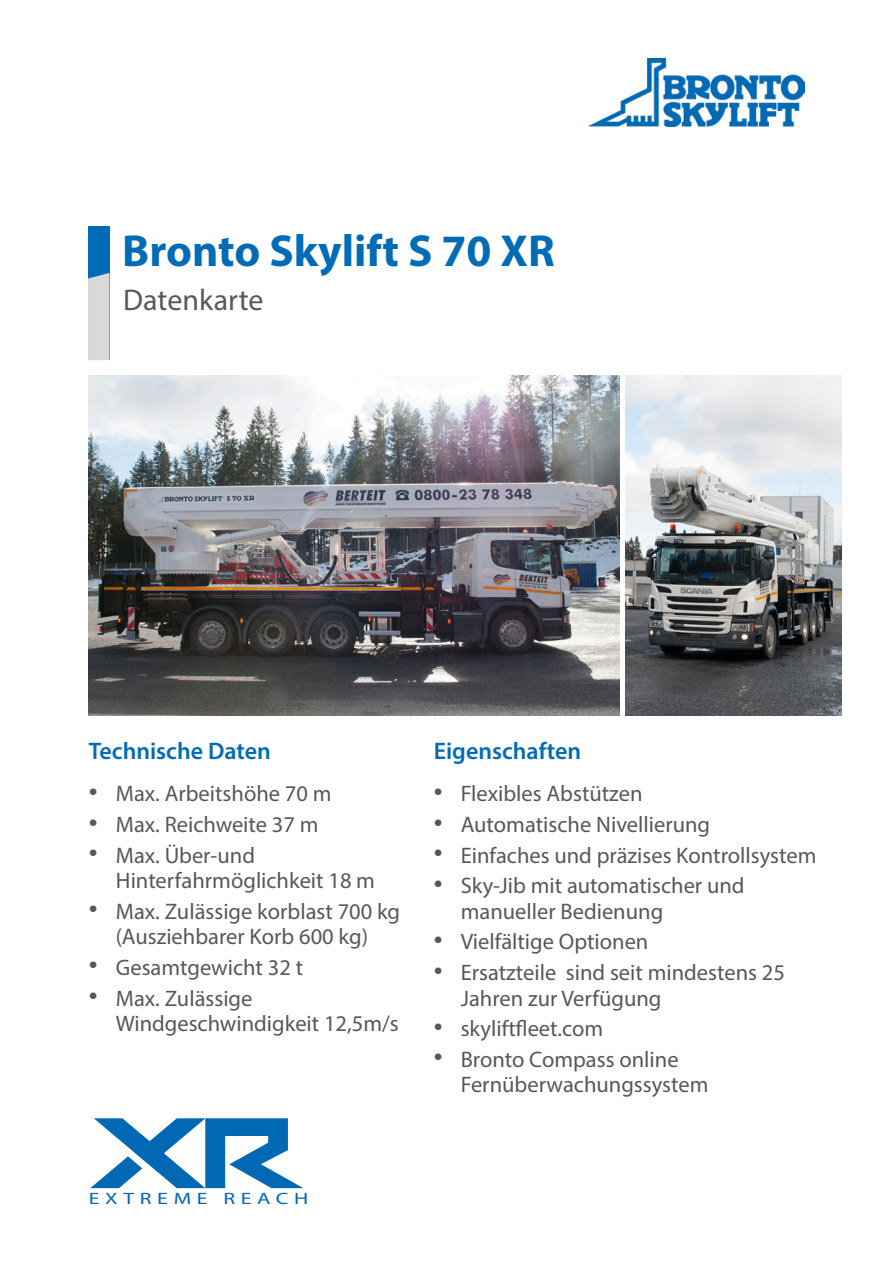
<style>
.page{position:relative;width:893px;height:1263px;background:#fff}
.page>*{position:absolute;margin:0;border:0;box-sizing:border-box;transform-origin:0 0}
.Kannen_otsikko{font:700 45px "Myriad Pro";color:#006bb6}
.Kannen_teksti{font:30px "Myriad Pro";color:#57585a}
.Bulletit{font:600 24px "Myriad Pro";color:#006bb6}
.t1{font:22.5px/25.5px "Myriad Pro";color:#57585a}
.t2{font:16.5px "Myriad Pro";letter-spacing:.26em;color:#0168b3;scale:1.32 1}
.s1{font-size:31.5px}
</style>
<div class="page">
<img style="left:588px;top:58px;width:217px;height:69px">
<div style="left:88px;top:226px;width:21px;height:134px;background:#006bb6"></div>
<div style="left:88px;top:273px;width:21px;height:87px;background:#d9d9d9"></div>
<img style="left:88px;top:375px;width:532px;height:341px">
<svg style="left:90px;top:1118px;width:213px;height:70px"></svg>
<img style="left:625px;top:375px;width:217px;height:341px">
<p class="Kannen_otsikko" style="left:122px;top:221px;width:434px">Bronto Skylift S 70 XR</p>
<p class="Kannen_teksti" style="left:123px;top:282px;width:142px">Datenkarte</p>
<p class="Bulletit" style="left:89px;top:735px;width:184px">Technische Daten</p>
<p class="t1" style="left:89px;top:781px;width:244px"><span class="s1">•</span> Max. Arbeitshöhe 70 m</p>
<p class="t1" style="left:89px;top:811px;width:231px"><span class="s1">•</span> Max. Reichweite 37 m</p>
<p class="t1" style="left:116px;top:842px;width:261px;text-indent:-27px"><span class="s1">•</span> Max. Über-und<br>Hinterfahrmöglichkeit 18 m</p>
<p class="t1" style="left:89px;top:898px;width:313px;text-align:center"><span class="s1">•</span> Max. Zulässige korblast 700 kg (Ausziehbarer Korb 600 kg)</p>
<p class="t1" style="left:89px;top:954px;width:216px"><span class="s1">•</span> Gesamtgewicht 32 t</p>
<p class="t1" style="left:116px;top:985px;width:284px;text-indent:-27px"><span class="s1">•</span> Max. Zulässige<br>Windgeschwindigkeit 12,5m/s</p>
<p class="Bulletit" style="left:434px;top:735px;width:149px">Eigenschaften</p>
<p class="t1" style="left:434px;top:781px;width:210px"><span class="s1">•</span> Flexibles Abstützen</p>
<p class="t1" style="left:434px;top:811px;width:278px"><span class="s1">•</span> Automatische Nivellierung</p>
<p class="t1" style="left:434px;top:842px;width:384px"><span class="s1">•</span> Einfaches und präzises Kontrollsystem</p>
<p class="t1" style="left:461px;top:873px;width:285px;text-indent:-27px"><span class="s1">•</span> Sky-Jib mit automatischer und manueller Bedienung</p>
<p class="t1" style="left:434px;top:929px;width:216px"><span class="s1">•</span> Vielfältige Optionen</p>
<p class="t1" style="left:461px;top:959px;width:326px;text-indent:-27px"><span class="s1">•</span> Ersatzteile sind seit mindestens 25<br>Jahren zur Verfügung</p>
<p class="t1" style="left:434px;top:1015px;width:171px"><span class="s1">•</span> skyliftfleet.com</p>
<p class="t1" style="left:461px;top:1046px;width:249px;text-indent:-27px"><span class="s1">•</span> Bronto Compass online<br>Fernüberwachungssystem</p>
<p class="t2" style="left:89px;top:1188px;width:168px">EXTREME REACH</p>
</div>
